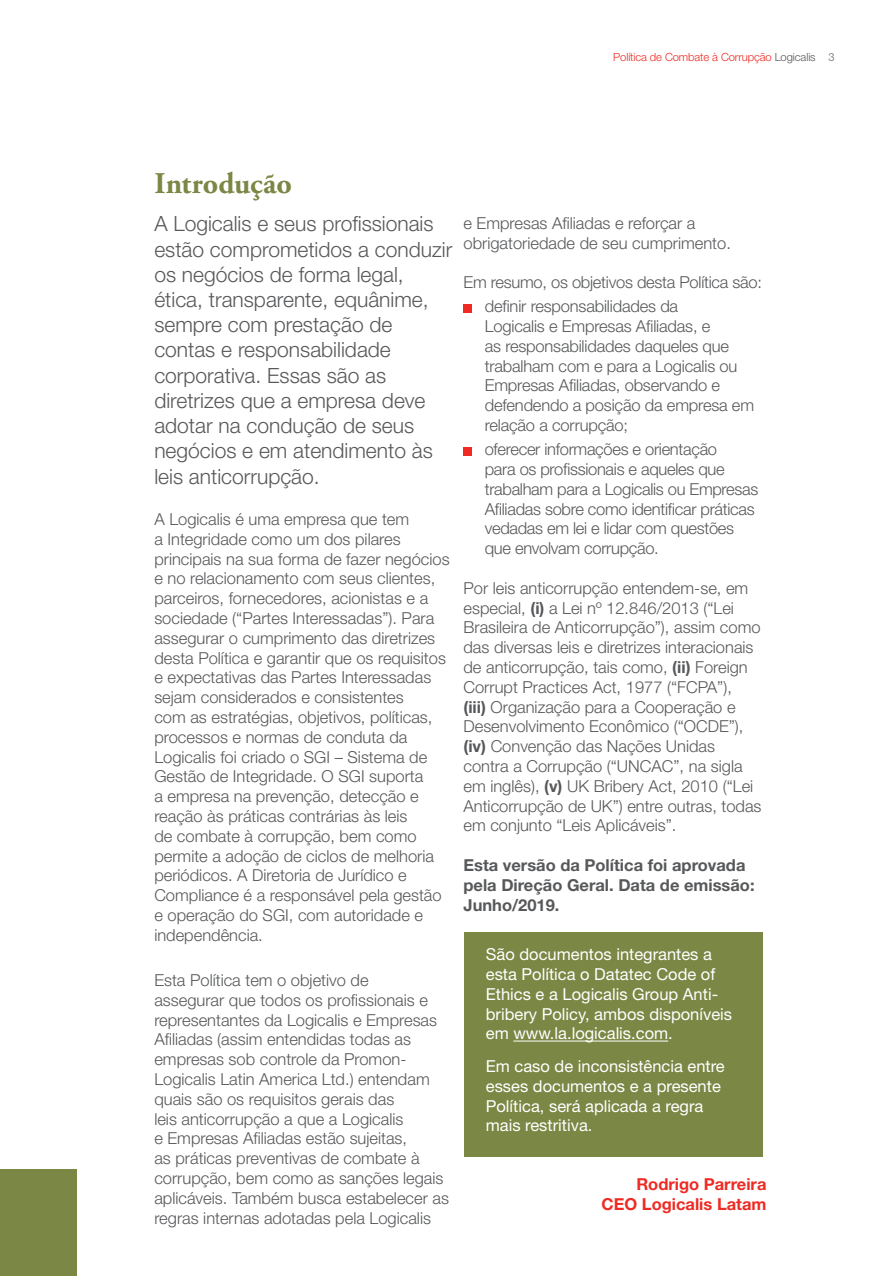
<style>
.page{position:relative;width:893px;height:1276px;background:#fff}
.page>*{position:absolute;margin:0;border:0;box-sizing:border-box;transform-origin:0 0}
.título_1{font:700 30px "Adobe Garamond Pro";letter-spacing:-.005em;color:#7b8744}
.texto{font:300 21px/25.2px "Helvetica Neue LT Std";color:#57585a}
.texto-2{font:300 16.5px/19.8px "Helvetica Neue LT Std";color:#57585a}
.texto-3{font:16.5px/19.8px "Helvetica Neue LT Std";color:#fff}
.texto-4{font:300 16.5px/19.8px "Helvetica Neue LT Std";letter-spacing:-.02em;color:#57585a}
.texto-5{font:700 16.5px/19.8px "Helvetica Neue LT Std";color:#57585a}
.texto-6{font:700 16.5px "Helvetica Neue LT Std";color:#ee2a23}
.t1{font:300 11.25px "Helvetica Neue LT Std";letter-spacing:-.01em;color:#ee2a23}
.s1{color:#57585a}
.s2{font-weight:400;color:#928784}
.s3{font-weight:700}
</style>
<div class="page">
<div style="left:0;top:1169px;width:77px;height:107px;background:#7b8744"></div>
<div style="left:463px;top:304px;width:9px;height:8px;background:#ee2a23"></div>
<div style="left:463px;top:447px;width:9px;height:8px;background:#ee2a23"></div>
<div style="left:465px;top:932px;width:298px;height:225px;background:#7b8744"></div>
<hr style="left:513px;top:1040px;width:155px;height:1px;background:#fff">
<p class="t1" style="left:613px;top:50px;width:223px">Política de Combate à Corrupção <span class="s1">Logicalis</span> <span class="s2">3</span></p>
<p class="título_1" style="left:154px;top:166px;width:139px">Introdução</p>
<p class="texto" style="left:154px;top:211px;width:299px">A Logicalis e seus profissionais estão comprometidos a conduzir os negócios de forma legal, ética, transparente, equânime, sempre com prestação de contas e responsabilidade corporativa. Essas são as diretrizes que a empresa deve adotar na condução de seus negócios e em atendimento às leis anticorrupção.</p>
<p class="texto-2" style="left:154px;top:509px;width:297px">A Logicalis é uma empresa que tem<br>a Integridade como um dos pilares principais na sua forma de fazer negócios e no relacionamento com seus clientes, parceiros, fornecedores, acionistas e a sociedade (“Partes Interessadas”). Para assegurar o cumprimento das diretrizes desta Política e garantir que os requisitos e expectativas das Partes Interessadas sejam considerados e consistentes<br>com as estratégias, objetivos, políticas, processos e normas de conduta da Logicalis foi criado o SGI – Sistema de Gestão de Integridade. O SGI suporta<br>a empresa na prevenção, detecção e reação às práticas contrárias às leis<br>de combate à corrupção, bem como permite a adoção de ciclos de melhoria periódicos. A Diretoria de Jurídico e Compliance é a responsável pela gestão e operação do SGI, com autoridade e independência.</p>
<p class="texto-2" style="left:154px;top:969px;width:296px">Esta Política tem o objetivo de<br>assegurar que todos os profissionais e representantes da Logicalis e Empresas Afiliadas (assim entendidas todas as empresas sob controle da Promon-Logicalis Latin America Ltd.) entendam quais são os requisitos gerais das<br>leis anticorrupção a que a Logicalis<br>e Empresas Afiliadas estão sujeitas,<br>as práticas preventivas de combate à corrupção, bem como as sanções legais aplicáveis. Também busca estabelecer as regras internas adotadas pela Logicalis</p>
<p class="texto-2" style="left:463px;top:213px;width:269px">e Empresas Afiliadas e reforçar a obrigatoriedade de seu cumprimento.</p>
<p class="texto-2" style="left:463px;top:272px;width:300px">Em resumo, os objetivos desta Política são:</p>
<p class="texto-2" style="left:485px;top:296px;width:271px">definir responsabilidades da<br>Logicalis e Empresas Afiliadas, e<br>as responsabilidades daqueles que trabalham com e para a Logicalis ou<br>Empresas Afiliadas, observando e defendendo a posição da empresa em relação a corrupção;</p>
<p class="texto-4" style="left:485px;top:439px;width:275px">oferecer informações e orientação<br>para os profissionais e aqueles que trabalham para a Logicalis ou Empresas Afiliadas sobre como identificar práticas vedadas em lei e lidar com questões que envolvam corrupção.</p>
<p class="texto-2" style="left:463px;top:577px;width:300px">Por leis anticorrupção entendem-se, em especial, <span class="s3">(i)</span> a Lei nº 12.846/2013 (“Lei Brasileira de Anticorrupção”), assim como das diversas leis e diretrizes interacionais de anticorrupção, tais como, <span class="s3">(ii)</span> Foreign Corrupt Practices Act, 1977 (“FCPA”),<br><span class="s3">(iii)</span> Organização para a Cooperação e Desenvolvimento Econômico (“OCDE”), <span class="s3">(iv)</span> Convenção das Nações Unidas contra a Corrupção (“UNCAC”, na sigla em inglês), <span class="s3">(v)</span> UK Bribery Act, 2010 (“Lei Anticorrupção de UK”) entre outras, todas em conjunto “Leis Aplicáveis”.</p>
<p class="texto-5" style="left:463px;top:855px;width:293px">Esta versão da Política foi aprovada pela Direção Geral. Data de emissão:<br>Junho/2019.</p>
<p class="texto-3" style="left:486px;top:944px;width:248px">São documentos integrantes a esta Política o Datatec Code of<br>Ethics e a Logicalis Group Anti&shy;bribery Policy, ambos disponíveis em www.la.logicalis.com.</p>
<p class="texto-3" style="left:486px;top:1056px;width:240px">Em caso de inconsistência entre esses documentos e a presente<br>Política, será aplicada a regra mais restritiva.</p>
<p class="texto-6" style="left:636px;top:1173px;width:132px">Rodrigo Parreira</p>
<p class="texto-6" style="left:601px;top:1193px;width:166px">CEO Logicalis Latam</p>
</div>
